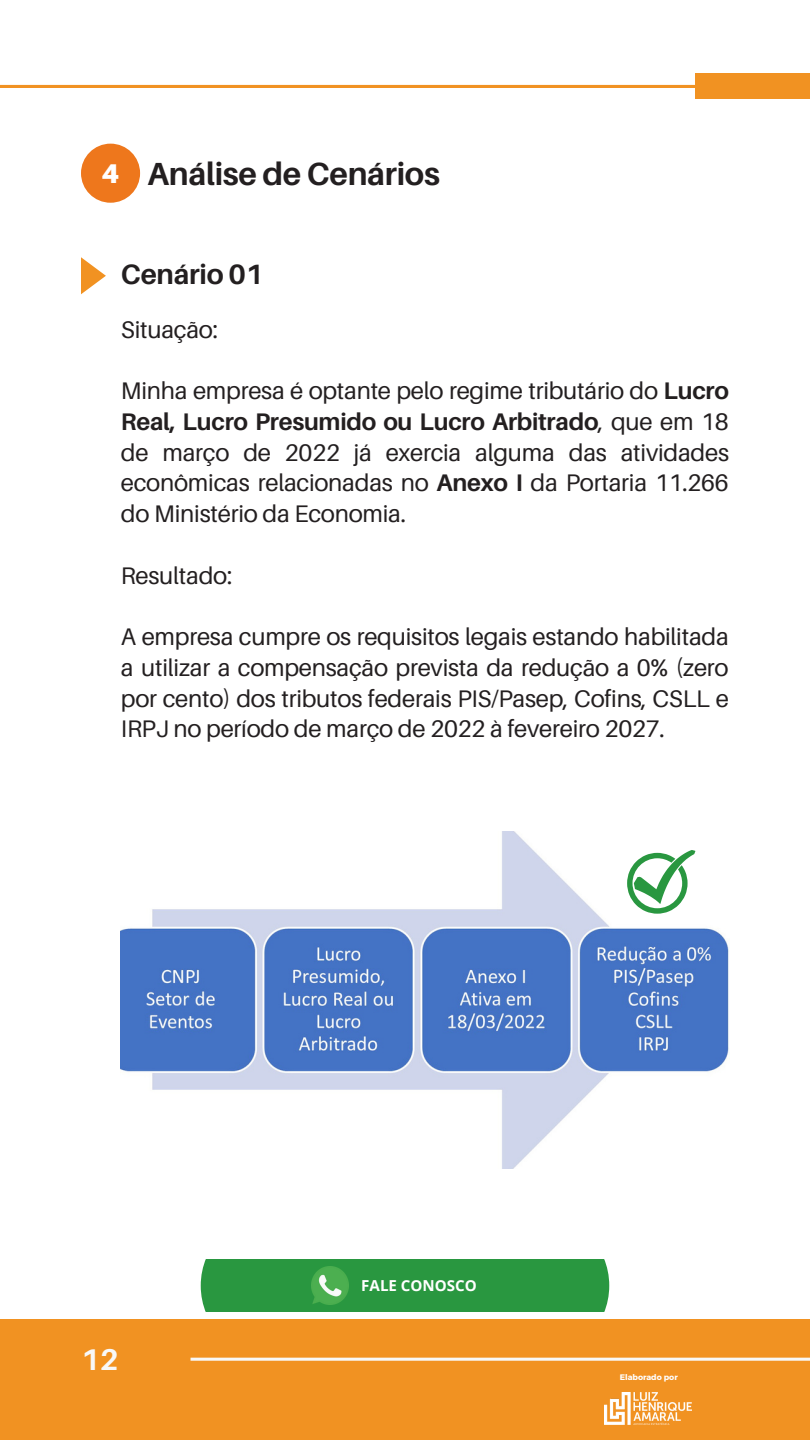
<style>
.page{position:relative;width:810px;height:1440px;background:#fff}
.page>*{position:absolute;margin:0;border:0;box-sizing:border-box;transform-origin:0 0}
.t1{font:700 32px "Aileron";letter-spacing:-.01em;color:#231f20}
.t2{font:700 30px "Aileron";color:#f8f8f8}
.t3{font:700 28px "Aileron";letter-spacing:-.01em;color:#231f20}
.t4{font:24px/30.8px "Aileron";letter-spacing:-.01em;color:#231f20;text-align:justify}
.t5{font:700 15.1px "Open Sans";color:#fff}
.t6{font:700 8px "Montserrat";color:#fff}
.s1{font-weight:900;font-size:27.1px;color:#fff}
.s2{font-weight:700}
</style>
<div class="page">
<div style="left:696px;top:74px;width:114px;height:25px;background:#f19222"></div>
<hr style="left:0;top:85px;width:696px;height:3px;background:#f19222">
<div style="left:0;top:1319px;width:810px;height:121px;background:#f19222"></div>
<svg style="left:191px;top:1358px;width:619px;height:3px;background:#f7eee4"></svg>
<img style="left:605px;top:1392px;width:87px;height:33px">
<img style="left:121px;top:831px;width:608px;height:337px">
<svg style="left:627px;top:850px;width:68px;height:64px"></svg>
<div style="left:81px;top:144px;width:59px;height:59px;background:#ee771c;border-radius:50%"></div>
<svg style="left:81px;top:257px;width:25px;height:37px"></svg>
<div style="left:201px;top:1260px;width:408px;height:52px;background:#299740"></div>
<img style="left:311px;top:1267px;width:38px;height:38px">
<h1 class="t1" style="left:102px;top:154px;width:340px"><span class="s1">4</span> Análise de Cenários</h1>
<p class="t3" style="left:121px;top:256px;width:144px">Cenário 01</p>
<p class="t4" style="left:121px;top:313px;width:99px">Situação:</p>
<p class="t4" style="left:121px;top:375px;width:610px">Minha empresa é optante pelo regime tributário do <span class="s2">Lucro Real, Lucro Presumido ou Lucro Arbitrado</span>, que em 18 de março de 2022 já exercia alguma das atividades econômicas relacionadas no <span class="s2">Anexo I</span> da Portaria 11.266 do Ministério da Economia.</p>
<p class="t4" style="left:121px;top:559px;width:113px">Resultado:</p>
<p class="t4" style="left:121px;top:621px;width:609px">A empresa cumpre os requisitos legais estando habilitada a utilizar a compensação prevista da redução a 0% (zero por cento) dos tributos federais PIS/Pasep, Cofins, CSLL e IRPJ no período de março de 2022 à fevereiro 2027.</p>
<p class="t2" style="left:81px;top:1341px;width:39px">12</p>
<p class="t5" style="left:361px;top:1275px;width:117px">FALE CONOSCO</p>
<p class="t6" style="left:620px;top:1372px;width:59px">Elaborado por</p>
</div>
